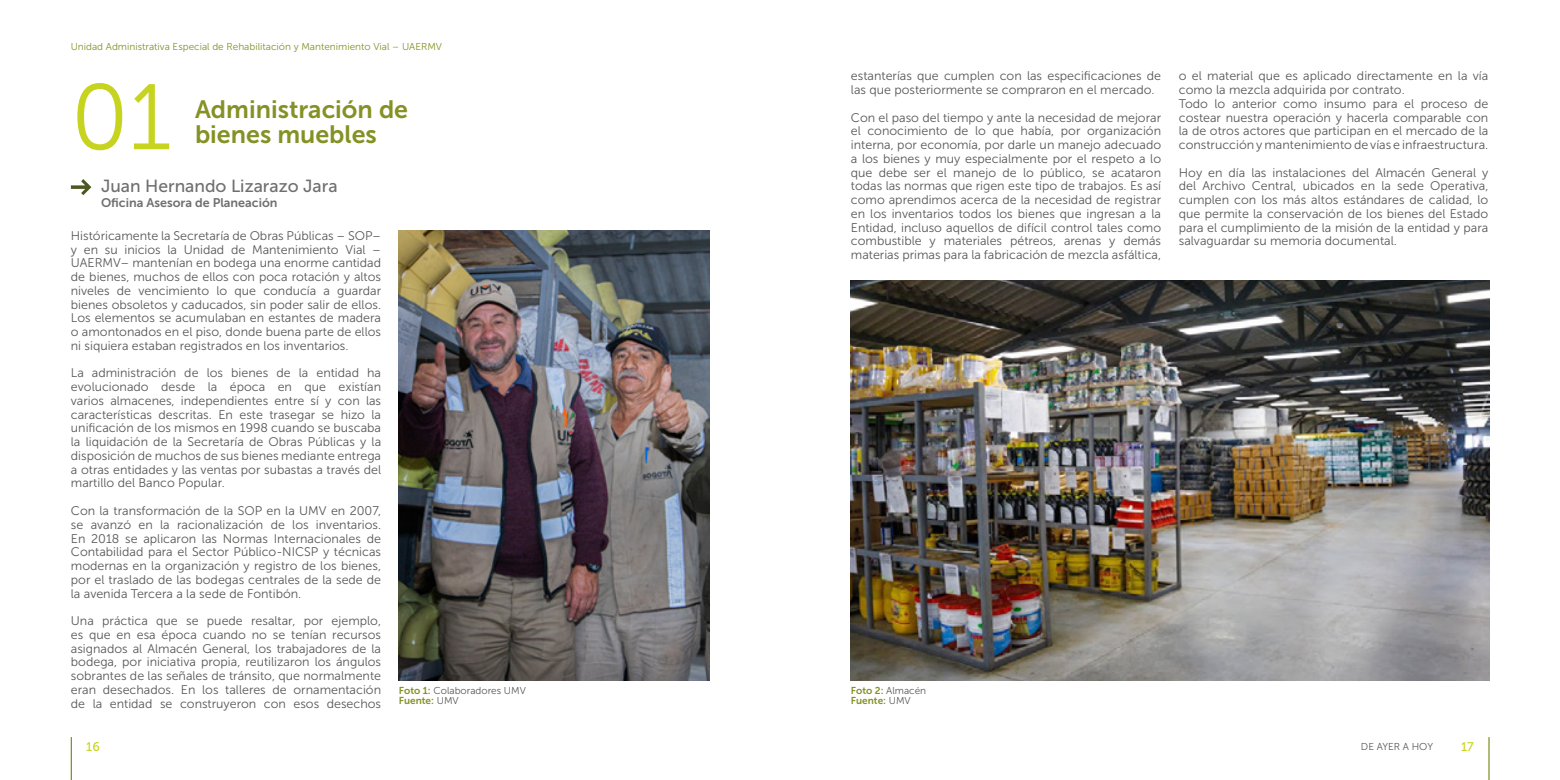
<style>
.page{position:relative;width:1560px;height:780px;background:#fff}
.page>*{position:absolute;margin:0;border:0;box-sizing:border-box;transform-origin:0 0}
.t1{font:92.5px "Museo Sans 300";color:#c7d41f}
.t2{font:25px "Museo Sans 700";color:#859124}
.t3{font:17.5px "Museo Sans 500";color:#706f6f}
.t4{font:12.5px/13.8px "Museo Sans 300";color:#575756;text-align:justify}
.t5{font:12.5px "Museo Sans 700";color:#706f6f}
.t6{font:12.5px "Museo Sans 500";color:#c7d41f}
.t7{font:10px "Museo Sans 300";color:#859124}
.t8{font:10px "Museo Sans 300";color:#575756}
.t9{font:10px "Museo Sans 700";color:#859124}
.s1{font-family:"Museo Sans 700";color:#859124}
.s2{font-family:"Museo Sans 300";color:#575756}
</style>
<div class="page">
<svg style="left:71px;top:179px;width:20px;height:16px"></svg>
<img style="left:399px;top:230px;width:310px;height:450px">
<img style="left:850px;top:280px;width:638px;height:400px">
<hr style="left:71px;top:737px;width:1px;height:43px;background:#859124">
<hr style="left:1487px;top:737px;width:2px;height:43px;background:#859124">
<p class="t7" style="left:71px;top:41px;width:373px">Unidad Administrativa Especial de Rehabilitación y Mantenimiento Vial – UAERMV</p>
<h1 class="t1" style="left:71px;top:67px;width:102px">01</h1>
<h2 class="t2" style="left:195px;top:95px;width:215px">Administración de</h2>
<h2 class="t2" style="left:195px;top:120px;width:183px">bienes muebles</h2>
<h3 class="t3" style="left:101px;top:176px;width:238px">Juan Hernando Lizarazo Jara</h3>
<p class="t5" style="left:101px;top:196px;width:178px">Oficina Asesora de Planeación</p>
<p class="t4" style="left:71px;top:229px;width:312px">Históricamente la Secretaría de Obras Públicas – SOP– y en su inicios la Unidad de Mantenimiento Vial – UAERMV– mantenían en bodega una enorme cantidad de bienes, muchos de ellos con poca rotación y altos niveles de vencimiento lo que conducía a guardar bienes obsoletos y caducados, sin poder salir de ellos.<br>Los elementos se acumulaban en estantes de madera o amontonados en el piso, donde buena parte de ellos ni siquiera estaban registrados en los inventarios.</p>
<p class="t4" style="left:71px;top:366px;width:312px">La administración de los bienes de la entidad ha evolucionado desde la época en que existían varios almacenes, independientes entre sí y con las características descritas. En este trasegar se hizo la unificación de los mismos en 1998 cuando se buscaba la liquidación de la Secretaría de Obras Públicas y la disposición de muchos de sus bienes mediante entrega a otras entidades y las ventas por subastas a través del martillo del Banco Popular.</p>
<p class="t4" style="left:71px;top:504px;width:312px">Con la transformación de la SOP en la UMV en 2007, se avanzó en la racionalización de los inventarios.<br>En 2018 se aplicaron las Normas Internacionales de Contabilidad para el Sector Público-NICSP y técnicas modernas en la organización y registro de los bienes, por el traslado de las bodegas centrales de la sede de la avenida Tercera a la sede de Fontibón.</p>
<p class="t4" style="left:71px;top:614px;width:312px">Una práctica que se puede resaltar, por ejemplo, es que en esa época cuando no se tenían recursos asignados al Almacén General, los trabajadores de la bodega, por iniciativa propia, reutilizaron los ángulos sobrantes de las señales de tránsito, que normalmente eran desechados. En los talleres de ornamentación de la entidad se construyeron con esos desechos</p>
<p class="t8" style="left:399px;top:684px;width:128px"><span class="s1">Foto 1:</span> Colaboradores UMV</p>
<p class="t9" style="left:399px;top:694px;width:61px">Fuente: <span class="s2">UMV</span></p>
<p class="t4" style="left:850px;top:69px;width:312px">estanterías que cumplen con las especificaciones de las que posteriormente se compraron en el mercado.</p>
<p class="t4" style="left:850px;top:110px;width:312px">Con el paso del tiempo y ante la necesidad de mejorar el conocimiento de lo que había, por organización interna, por economía, por darle un manejo adecuado a los bienes y muy especialmente por el respeto a lo que debe ser el manejo de lo público, se acataron todas las normas que rigen este tipo de trabajos. Es así como aprendimos acerca de la necesidad de registrar en los inventarios todos los bienes que ingresan a la Entidad, incluso aquellos de difícil control tales como combustible y materiales pétreos, arenas y demás materias primas para la fabricación de mezcla asfáltica,</p>
<p class="t4" style="left:1178px;top:69px;width:311px;text-align:left">o el material que es aplicado directamente en la vía como la mezcla adquirida por contrato.<br>Todo lo anterior como insumo para el proceso de costear nuestra operación y hacerla comparable con la de otros actores que participan en el mercado de la construcción y mantenimiento de vías e infraestructura.</p>
<p class="t4" style="left:1178px;top:165px;width:311px">Hoy en día las instalaciones del Almacén General y del Archivo Central, ubicados en la sede Operativa, cumplen con los más altos estándares de calidad, lo que permite la conservación de los bienes del Estado para el cumplimiento de la misión de la entidad y para salvaguardar su memoria documental.</p>
<p class="t8" style="left:850px;top:684px;width:77px"><span class="s1">Foto 2:</span> Almacén</p>
<p class="t9" style="left:850px;top:694px;width:61px">Fuente: <span class="s2">UMV</span></p>
<p class="t6" style="left:86px;top:739px;width:15px">16</p>
<p class="t8" style="left:1360px;top:740px;width:74px">DE AYER A HOY</p>
<p class="t6" style="left:1460px;top:739px;width:14px">17</p>
</div>
